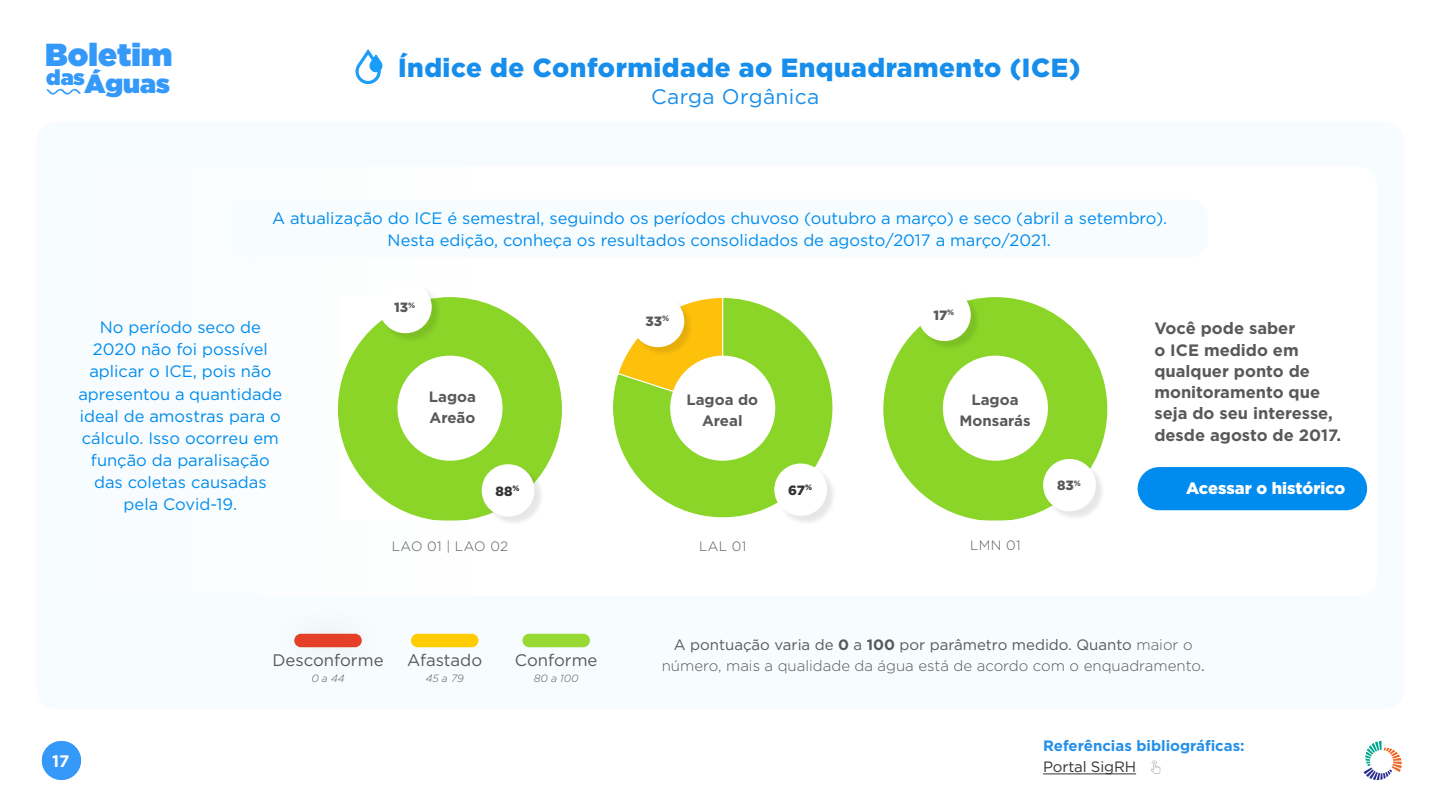
<style>
.page{position:relative;width:1440px;height:810px;background:#fff}
.page>*{position:absolute;margin:0;border:0;box-sizing:border-box;transform-origin:0 0}
.t1{font:900 31.88px "Gotham";color:#3599fa}
.t2{font:900 26.25px "Gotham";letter-spacing:.02em;color:#178eeb}
.t3{font:900 26.25px "Gotham";color:#3599fa}
.t4{font:900 21.45px "Gotham";color:#3599fa}
.t5{font:21px "Gotham";letter-spacing:.02em;color:#178eeb}
.t6{font:16.73px "Gotham";color:#58595b}
.t7{font:700 16.65px "Gotham";color:#fff}
.t8{font:16.5px/22.1px "Gotham";color:#008cee;text-align:center}
.t9{font:700 16.5px/21.3px "Gotham";color:#58595b}
.t10{font:900 16.5px "Gotham";color:#fff}
.t11{font:300 15px "Gotham";color:#58595b}
.t12{font:15px "Gotham";color:#58595b}
.t13{font:700 15px/21.3px "Gotham";color:#58595b;text-align:center}
.t14{font:700 15px "Gotham";color:#2390e9}
.t15{font:15px "Gotham";letter-spacing:-.01em;color:#343433}
.t16{font:300 13.5px "Gotham";letter-spacing:.02em;color:#58595b}
.t17{font:900 13.42px "Gotham";color:#58595b}
.t18{font:900 13.42px "Gotham";color:#333}
.t19{font:italic 300 10.5px "Gotham";color:#58595b}
.s1{font-weight:700}
.s2{font-weight:300}
.s3{font-weight:400}
</style>
<div class="page">
<div style="left:37px;top:122px;width:1367px;height:587px;background:#f7fcfe;border-radius:19px"></div>
<div style="left:74px;top:166px;width:1303px;height:430px;background:#fff;border-radius:19px"></div>
<div style="left:232px;top:199px;width:976px;height:58px;background:#f7fcfe;border-radius:19px"></div>
<svg style="left:338px;top:297px;width:224px;height:223px;fill:#8ad528"></svg>
<div style="left:397px;top:356px;width:106px;height:105px;background:#fff;border-radius:50%"></div>
<svg style="left:612px;top:297px;width:221px;height:221px"></svg>
<div style="left:670px;top:356px;width:105px;height:105px;background:#fff;border-radius:50%"></div>
<svg style="left:883px;top:297px;width:224px;height:223px;fill:#8ad528"></svg>
<div style="left:943px;top:356px;width:105px;height:105px;background:#fff;border-radius:50%"></div>
<div style="left:483px;top:466px;width:61px;height:61px;background:#000;opacity:.1"></div>
<div style="left:482px;top:464px;width:52px;height:53px;background:#fff;border-radius:26px"></div>
<div style="left:380px;top:282px;width:61px;height:61px;background:#000;opacity:.1"></div>
<div style="left:379px;top:281px;width:53px;height:52px;background:#fff;border-radius:26px"></div>
<div style="left:919px;top:290px;width:61px;height:61px;background:#000;opacity:.1"></div>
<div style="left:918px;top:289px;width:53px;height:52px;background:#fff;border-radius:26px"></div>
<hr style="left:1043px;top:774px;width:93px;height:1px;background:#343433">
<svg style="left:1150px;top:760px;width:10px;height:14px"></svg>
<div style="left:775px;top:465px;width:62px;height:61px;background:#000;opacity:.1"></div>
<div style="left:774px;top:464px;width:53px;height:52px;background:#fff;border-radius:26px"></div>
<div style="left:633px;top:296px;width:61px;height:61px;background:#000;opacity:.1"></div>
<div style="left:632px;top:295px;width:52px;height:52px;background:#fff;border-radius:26px"></div>
<div style="left:1044px;top:460px;width:62px;height:61px;background:#000;opacity:.1"></div>
<div style="left:1043px;top:459px;width:53px;height:52px;background:#fff;border-radius:26px"></div>
<svg style="left:355px;top:49px;width:28px;height:35px"></svg>
<div style="left:411px;top:634px;width:67px;height:13px;background:#fc0;border-radius:7px"></div>
<div style="left:294px;top:634px;width:68px;height:13px;background:#e44027;border-radius:7px"></div>
<div style="left:522px;top:634px;width:68px;height:13px;background:#98d933;border-radius:7px"></div>
<div style="left:1138px;top:467px;width:229px;height:43px;background:#008cee;border-radius:22px"></div>
<svg style="left:47px;top:89px;width:34px;height:6px"></svg>
<svg style="left:1364px;top:741px;width:38px;height:39px"></svg>
<div style="left:42px;top:741px;width:39px;height:39px;background:#3599fa;border-radius:19px"></div>
<h1 class="t1" style="left:45px;top:32px;width:129px">Boletim</h1>
<h2 class="t3" style="left:85px;top:65px;width:87px">Águas</h2>
<h3 class="t4" style="left:46px;top:62px;width:40px">das</h3>
<h2 class="t2" style="left:398px;top:53px;width:684px">Índice de Conformidade ao Enquadramento (ICE)</h2>
<p class="t5" style="left:651px;top:83px;width:170px">Carga Orgânica</p>
<p class="t8" style="left:272px;top:207px;width:897px">A atualização do ICE é semestral, seguindo os períodos chuvoso (outubro a março) e seco (abril a setembro).<br>Nesta edição, conheça os resultados consolidados de agosto/2017 a março/2021.</p>
<p class="t8" style="left:78px;top:316px;width:205px">No período seco de<br>2020 não foi possível aplicar o ICE, pois não apresentou a quantidade ideal de amostras para o cálculo. Isso ocorreu em função da paralisação das coletas causadas pela Covid-19.</p>
<p class="t17" style="left:394px;top:300px;width:23px">13<sup>%</sup></p>
<p class="t17" style="left:646px;top:313px;width:25px">33<sup>%</sup></p>
<p class="t17" style="left:933px;top:307px;width:22px">17<sup>%</sup></p>
<p class="t13" style="left:429px;top:386px;width:49px;text-align:left">Lagoa<br>Areão</p>
<p class="t13" style="left:686px;top:389px;width:73px">Lagoa do<br>Areal</p>
<p class="t13" style="left:960px;top:389px;width:73px">Lagoa<br>Monsarás</p>
<p class="t18" style="left:496px;top:483px;width:25px">88<sup>%</sup></p>
<p class="t18" style="left:788px;top:482px;width:25px">67<sup>%</sup></p>
<p class="t16" style="left:392px;top:539px;width:118px">LAO 01 | LAO 02</p>
<p class="t16" style="left:699px;top:539px;width:49px">LAL 01</p>
<p class="t16" style="left:970px;top:538px;width:52px">LMN 01</p>
<p class="t17" style="left:1057px;top:478px;width:25px">83<sup>%</sup></p>
<p class="t9" style="left:1154px;top:318px;width:188px">Você pode saber<br>o ICE medido em qualquer ponto de monitoramento que seja do seu interesse, desde agosto de 2017.</p>
<p class="t10" style="left:1186px;top:479px;width:161px">Acessar o histórico</p>
<p class="t7" style="left:52px;top:750px;width:19px">17</p>
<p class="t6" style="left:272px;top:650px;width:113px">Desconforme</p>
<p class="t6" style="left:515px;top:650px;width:84px">Conforme</p>
<p class="t19" style="left:534px;top:672px;width:46px">80 a 100</p>
<p class="t6" style="left:407px;top:650px;width:76px">Afastado</p>
<p class="t19" style="left:311px;top:672px;width:35px">0 a 44</p>
<p class="t19" style="left:426px;top:672px;width:40px">45 a 79</p>
<p class="t12" style="left:674px;top:635px;width:520px">A pontuação varia de <span class="s1">0</span> a <span class="s1">100</span> por parâmetro medido. Quanto <span class="s2">maior o</span></p>
<p class="t11" style="left:662px;top:658px;width:545px">número, mais a qualidade da água está de acordo com o enquadramento<span class="s3">.</span></p>
<p class="t14" style="left:1043px;top:735px;width:203px">Referências bibliográficas:</p>
<p class="t15" style="left:1043px;top:757px;width:94px">Portal SigRH</p>
</div>
